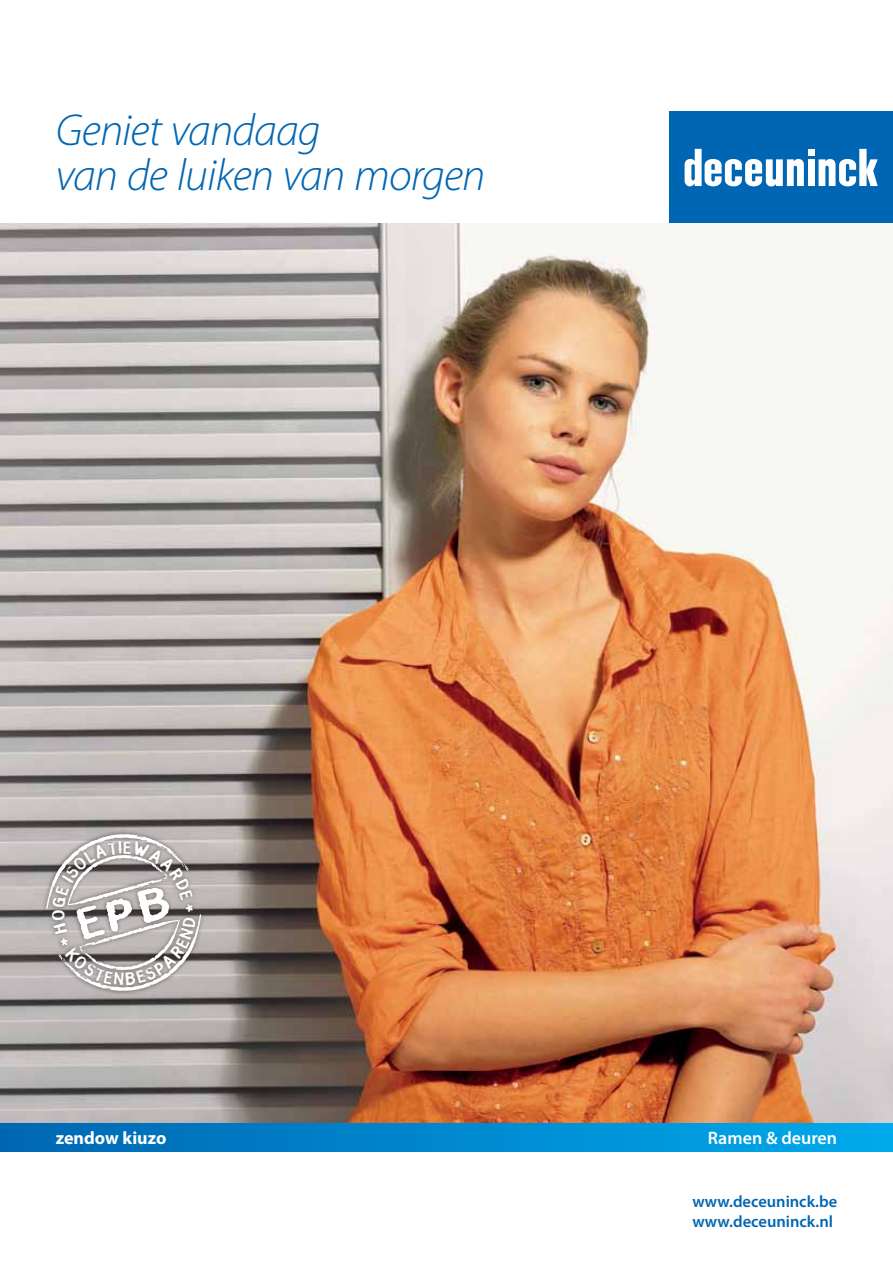
<style>
.page{position:relative;width:893px;height:1263px;background:#fff}
.page>*{position:absolute;margin:0;border:0;box-sizing:border-box;transform-origin:0 0}
.t1{font:italic 300 45px/45px "Myriad Pro";letter-spacing:-.02em;color:#0066b3}
.t2{font:600 18px "Myriad Pro";color:#fff}
.t3{font:700 18px "Myriad Pro";color:#fff}
.t4{font:600 16.5px/19.8px "Myriad Pro";color:#0066b3}
</style>
<div class="page">
<img style="left:0;top:223px;width:893px;height:901px">
<div style="left:670px;top:112px;width:223px;height:111px;background:#0066b3"></div>
<div style="left:808px;top:159px;width:7px;height:27px;background:#fff"></div>
<div style="left:808px;top:149px;width:7px;height:7px;background:#fff"></div>
<svg style="left:685px;top:149px;width:119px;height:38px"></svg>
<svg style="left:818px;top:149px;width:60px;height:38px"></svg>
<div style="left:0;top:1124px;width:893px;height:27px;background:linear-gradient(to right,#0066b2,#00aaec)"></div>
<div style="left:42px;top:830px;width:164px;height:165px;background:#231f20;opacity:.55"></div>
<svg style="left:46px;top:834px;width:155px;height:157px;background:#a6a2a0"></svg>
<h1 class="t1" style="left:56px;top:107px;width:431px">Geniet vandaag<br>van de luiken van morgen</h1>
<p class="t3" style="left:56px;top:1126px;width:112px">zendow kiuzo</p>
<p class="t2" style="left:708px;top:1127px;width:131px">Ramen &amp; deuren</p>
<p class="t4" style="left:692px;top:1191px;width:146px">www.deceuninck.be www.deceuninck.nl</p>
</div>
